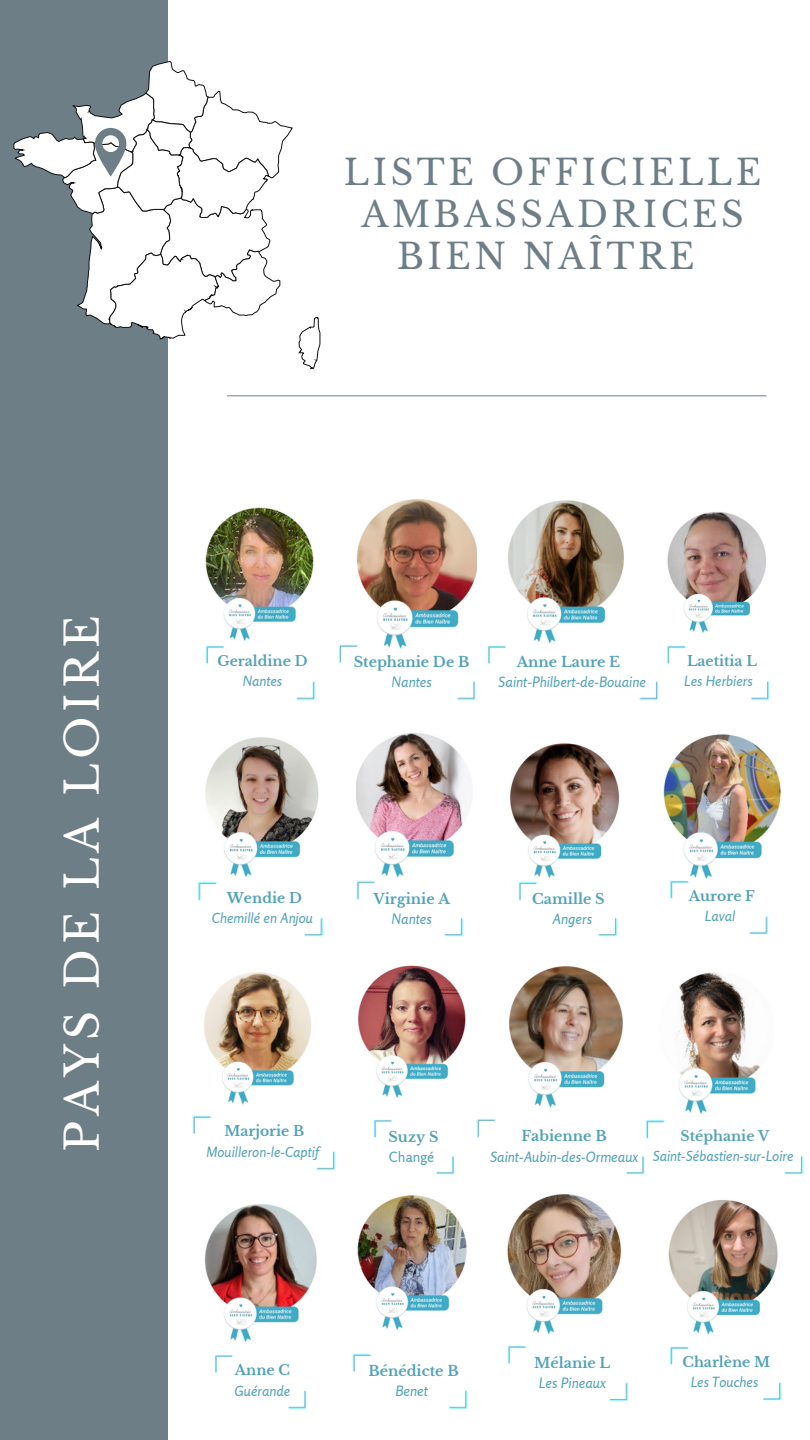
<style>
.page{position:relative;width:810px;height:1440px;background:#fff}
.page>*{position:absolute;margin:0;border:0;box-sizing:border-box;transform-origin:0 0}
.t1{font:45px "Libre Baskerville";letter-spacing:.1em;color:#fff}
.t2{font:35px/42px "Libre Baskerville";letter-spacing:.1em;color:#6d7e87;text-align:center}
.t3{font:italic 14.2px "Rosario";color:#53a2b9}
.t4{font:700 14.2px "Libre Baskerville";color:#53a2b9}
.t5{font:14.2px "Rosario";color:#53a2b9}
.t6{font:italic 14px "Rosario";color:#53a2b9}
.t7{font:700 14px "Libre Baskerville";color:#53a2b9}
</style>
<div class="page">
<div style="left:0;top:0;width:168px;height:1440px;background:#6d7e87"></div>
<svg style="left:299px;top:317px;width:21px;height:52px"></svg>
<img style="left:205px;top:507px;width:109px;height:134px">
<img style="left:356px;top:499px;width:120px;height:150px">
<img style="left:508px;top:500px;width:116px;height:144px">
<img style="left:666px;top:512px;width:100px;height:137px">
<img style="left:201px;top:737px;width:118px;height:145px">
<img style="left:356px;top:733px;width:115px;height:148px">
<img style="left:205px;top:645px;width:19px;height:19px">
<svg style="left:207px;top:647px;width:17px;height:16px"></svg>
<img style="left:296px;top:681px;width:19px;height:19px">
<svg style="left:297px;top:682px;width:17px;height:17px"></svg>
<img style="left:339px;top:644px;width:19px;height:19px">
<svg style="left:340px;top:646px;width:17px;height:16px"></svg>
<img style="left:457px;top:681px;width:19px;height:19px">
<svg style="left:458px;top:682px;width:16px;height:17px"></svg>
<img style="left:487px;top:645px;width:19px;height:19px">
<svg style="left:489px;top:647px;width:16px;height:16px"></svg>
<img style="left:639px;top:681px;width:19px;height:19px">
<svg style="left:640px;top:682px;width:17px;height:17px"></svg>
<img style="left:667px;top:645px;width:19px;height:19px">
<svg style="left:668px;top:647px;width:17px;height:16px"></svg>
<img style="left:751px;top:681px;width:19px;height:19px">
<svg style="left:751px;top:682px;width:17px;height:17px"></svg>
<hr style="left:227px;top:395px;width:539px;height:1px;background:#6d7e87">
<svg style="left:14px;top:61px;width:279px;height:278px"></svg>
<img style="left:198px;top:882px;width:19px;height:19px">
<svg style="left:199px;top:883px;width:17px;height:17px"></svg>
<img style="left:304px;top:918px;width:19px;height:19px">
<svg style="left:305px;top:918px;width:17px;height:17px"></svg>
<img style="left:356px;top:881px;width:19px;height:19px">
<svg style="left:358px;top:882px;width:16px;height:17px"></svg>
<img style="left:444px;top:918px;width:19px;height:19px">
<svg style="left:445px;top:918px;width:17px;height:17px"></svg>
<img style="left:510px;top:743px;width:110px;height:139px">
<img style="left:518px;top:882px;width:19px;height:19px">
<svg style="left:520px;top:883px;width:16px;height:17px"></svg>
<img style="left:598px;top:918px;width:19px;height:19px">
<svg style="left:599px;top:918px;width:17px;height:17px"></svg>
<img style="left:663px;top:734px;width:118px;height:145px">
<img style="left:670px;top:880px;width:19px;height:19px">
<svg style="left:671px;top:881px;width:17px;height:17px"></svg>
<img style="left:749px;top:916px;width:19px;height:19px">
<svg style="left:750px;top:917px;width:17px;height:16px"></svg>
<img style="left:204px;top:972px;width:107px;height:133px">
<img style="left:192px;top:1115px;width:19px;height:19px">
<svg style="left:194px;top:1117px;width:16px;height:16px"></svg>
<img style="left:316px;top:1151px;width:19px;height:19px">
<svg style="left:317px;top:1152px;width:17px;height:17px"></svg>
<img style="left:358px;top:965px;width:108px;height:133px">
<img style="left:373px;top:1119px;width:19px;height:19px">
<svg style="left:375px;top:1120px;width:16px;height:17px"></svg>
<img style="left:436px;top:1156px;width:19px;height:19px">
<svg style="left:437px;top:1157px;width:16px;height:16px"></svg>
<img style="left:509px;top:966px;width:114px;height:142px">
<img style="left:477px;top:1119px;width:19px;height:19px">
<svg style="left:478px;top:1120px;width:17px;height:17px"></svg>
<img style="left:626px;top:1156px;width:19px;height:19px">
<svg style="left:627px;top:1157px;width:16px;height:16px"></svg>
<img style="left:676px;top:972px;width:84px;height:141px">
<img style="left:646px;top:1120px;width:19px;height:19px">
<svg style="left:647px;top:1121px;width:17px;height:17px"></svg>
<img style="left:784px;top:1156px;width:19px;height:19px">
<svg style="left:785px;top:1157px;width:17px;height:16px"></svg>
<img style="left:205px;top:1204px;width:112px;height:138px">
<img style="left:214px;top:1354px;width:19px;height:19px">
<svg style="left:216px;top:1356px;width:16px;height:16px"></svg>
<img style="left:288px;top:1390px;width:19px;height:19px">
<svg style="left:289px;top:1391px;width:16px;height:17px"></svg>
<img style="left:357px;top:1195px;width:110px;height:135px">
<img style="left:352px;top:1353px;width:19px;height:19px">
<svg style="left:354px;top:1355px;width:16px;height:17px"></svg>
<img style="left:449px;top:1390px;width:19px;height:19px">
<svg style="left:450px;top:1391px;width:16px;height:17px"></svg>
<img style="left:507px;top:1194px;width:115px;height:141px">
<img style="left:507px;top:1345px;width:19px;height:19px">
<svg style="left:509px;top:1347px;width:16px;height:16px"></svg>
<img style="left:609px;top:1382px;width:19px;height:19px">
<svg style="left:610px;top:1383px;width:17px;height:17px"></svg>
<img style="left:668px;top:1200px;width:110px;height:135px">
<img style="left:670px;top:1346px;width:19px;height:19px">
<svg style="left:671px;top:1348px;width:17px;height:16px"></svg>
<img style="left:764px;top:1382px;width:18px;height:19px">
<svg style="left:763px;top:1383px;width:17px;height:17px"></svg>
<p class="t2" style="left:344px;top:152px;width:419px">LISTE OFFICIELLE<br>AMBASSADRICES<br>BIEN NAÎTRE</p>
<p class="t1" style="left:55px;top:1152px;width:538px;rotate:-90deg">PAYS DE LA LOIRE</p>
<p class="t7" style="left:217px;top:653px;width:92px">Geraldine D</p>
<p class="t6" style="left:243px;top:673px;width:41px">Nantes</p>
<p class="t4" style="left:354px;top:653px;width:117px">Stephanie De B</p>
<p class="t3" style="left:392px;top:673px;width:42px">Nantes</p>
<p class="t4" style="left:517px;top:653px;width:105px">Anne Laure E</p>
<p class="t3" style="left:498px;top:673px;width:149px">Saint-Philbert-de-Bouaine</p>
<p class="t7" style="left:687px;top:653px;width:71px">Laetitia L</p>
<p class="t6" style="left:684px;top:673px;width:70px">Les Herbiers</p>
<p class="t7" style="left:227px;top:889px;width:77px">Wendie D</p>
<p class="t6" style="left:212px;top:909px;width:103px">Chemillé en Anjou</p>
<p class="t4" style="left:373px;top:890px;width:78px">Virginie A</p>
<p class="t3" style="left:392px;top:910px;width:42px">Nantes</p>
<p class="t4" style="left:532px;top:890px;width:74px">Camille S</p>
<p class="t3" style="left:552px;top:910px;width:41px">Angers</p>
<p class="t7" style="left:689px;top:887px;width:67px">Aurore F</p>
<p class="t6" style="left:705px;top:908px;width:32px">Laval</p>
<p class="t7" style="left:224px;top:1123px;width:81px">Marjorie B</p>
<p class="t6" style="left:206px;top:1143px;width:114px">Mouilleron-le-Captif</p>
<p class="t4" style="left:389px;top:1128px;width:52px">Suzy S</p>
<p class="t5" style="left:389px;top:1148px;width:47px">Changé</p>
<p class="t4" style="left:521px;top:1128px;width:87px">Fabienne B</p>
<p class="t3" style="left:490px;top:1148px;width:150px">Saint-Aubin-des-Ormeaux</p>
<p class="t7" style="left:681px;top:1127px;width:90px">Stéphanie V</p>
<p class="t6" style="left:653px;top:1147px;width:142px">Saint-Sébastien-sur-Loire</p>
<p class="t7" style="left:235px;top:1362px;width:57px">Anne C</p>
<p class="t6" style="left:235px;top:1382px;width:57px">Guérande</p>
<p class="t4" style="left:368px;top:1362px;width:92px">Bénédicte B</p>
<p class="t3" style="left:395px;top:1383px;width:34px">Benet</p>
<p class="t4" style="left:534px;top:1354px;width:78px">Mélanie L</p>
<p class="t3" style="left:539px;top:1374px;width:68px">Les Pineaux</p>
<p class="t7" style="left:682px;top:1354px;width:89px">Charlène M</p>
<p class="t6" style="left:691px;top:1374px;width:69px">Les Touches</p>
</div>
